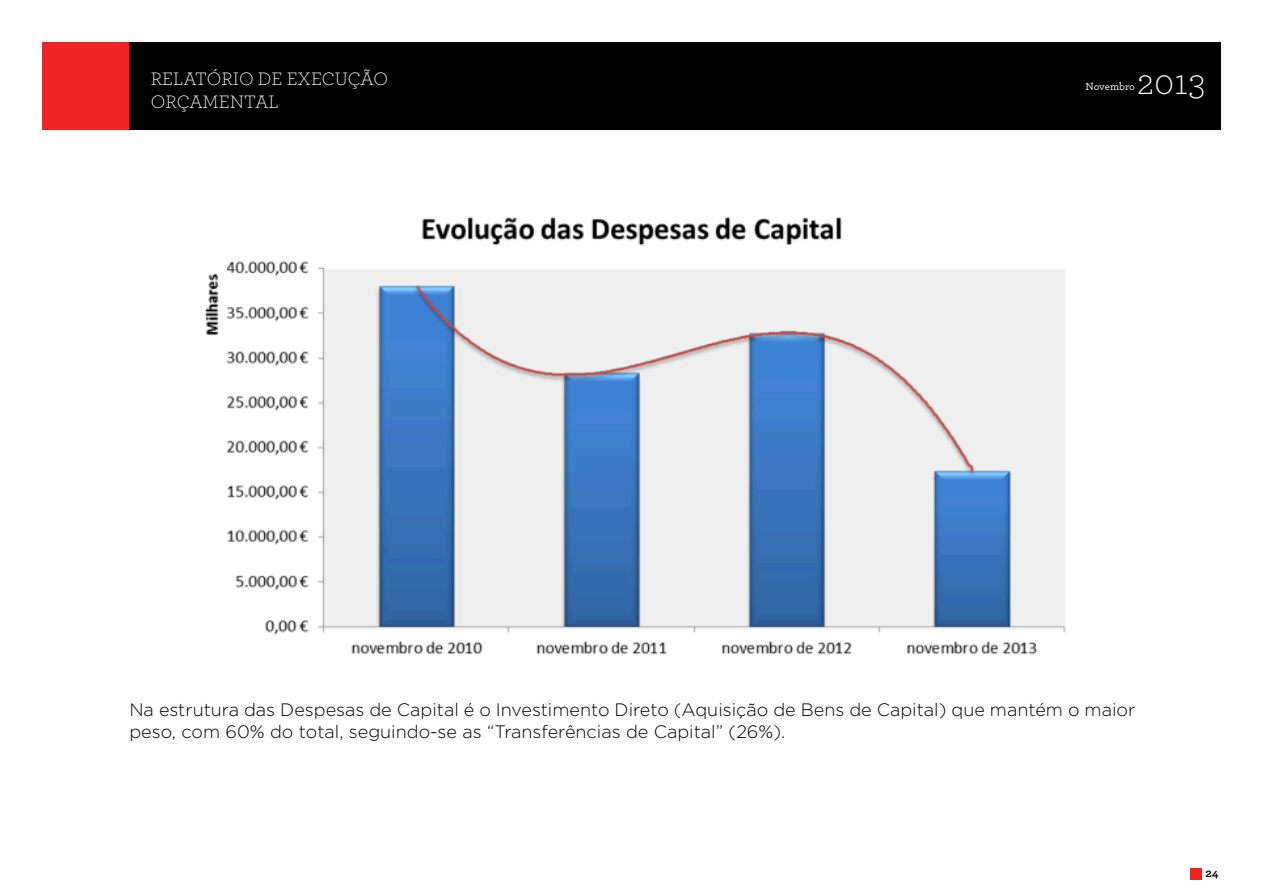
<style>
.page{position:relative;width:1263px;height:893px;background:#fff}
.page>*{position:absolute;margin:0;border:0;box-sizing:border-box;transform-origin:0 0}
.t1{font:300 37.2px "Archer";color:#fff}
.t2{font:300 18.9px/22.6px "Archer";color:#fff}
.t3{font:300 18px/21.6px "Gotham";color:#000}
.t4{font:700 12px "Archer";color:#000}
.t5{font:500 10.95px "Archer";letter-spacing:-.01em;color:#fff}
</style>
<div class="page">
<div style="left:129px;top:43px;width:1091px;height:87px;background:#000"></div>
<div style="left:43px;top:43px;width:86px;height:87px;background:#ed2623"></div>
<div style="left:1190px;top:868px;width:12px;height:11px;background:#ed2623"></div>
<img style="left:205px;top:216px;width:861px;height:439px">
<p class="t2" style="left:151px;top:67px;width:239px">RELATÓRIO DE EXECUÇÃO<br>ORÇAMENTAL</p>
<p class="t5" style="left:1085px;top:78px;width:51px">Novembro</p>
<h1 class="t1" style="left:1137px;top:58px;width:70px">2013</h1>
<p class="t3" style="left:129px;top:698px;width:1007px">Na estrutura das Despesas de Capital é o Investimento Direto (Aquisição de Bens de Capital) que mantém o maior peso, com 60% do total, seguindo-se as “Transferências de Capital” (26%).</p>
<p class="t4" style="left:1205px;top:864px;width:15px">24</p>
</div>
